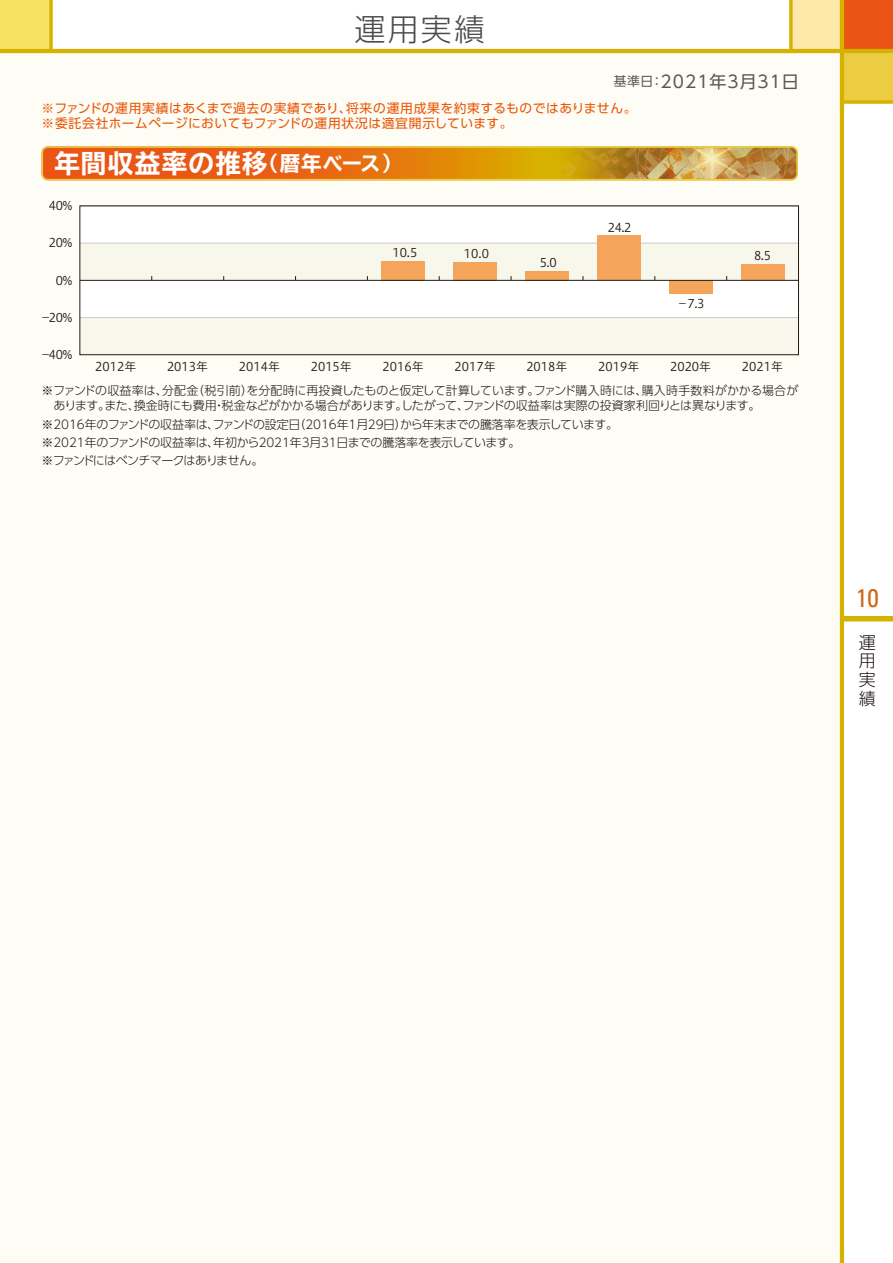
<style>
.page{position:relative;width:893px;height:1263px;background:#fff}
.page>*{position:absolute;margin:0;border:0;box-sizing:border-box;transform-origin:0 0}
.t1{font:300 30.9px "UD Shin Go Pro";color:#4d4a4a}
.t2{font:700 expanded 25.5px "TBUD Go Std";letter-spacing:.05em;color:#fff}
.t3{font:condensed 25.5px "Univers";color:#cd6816}
.t4{font:16.95px "UD Shin Go Pro";letter-spacing:.06em;color:#595857}
.t5{font:300 16.95px/18.8px "UD Shin Go Pro";color:#231916;text-align:justify}
.t6{font:12.75px/14.9px "UD Shin Go Pro";letter-spacing:.045em;color:#ea5506}
.t7{font:300 12px/18px "UD Shin Go Pro";letter-spacing:-.03em;color:#231916}
.t8{font:12px "Hiragino UD Sans Std W3";color:#231916}
.s1{font-size:12.75px}
.s2{font-size:20.4px}
</style>
<div class="page">
<div style="left:0;top:0;width:51px;height:51px;background:#f8e261"></div>
<div style="left:842px;top:0;width:51px;height:51px;background:#ea5516"></div>
<div style="left:842px;top:51px;width:51px;height:51px;background:#ebcc43"></div>
<div style="left:791px;top:0;width:51px;height:51px;background:#ffe9aa"></div>
<div style="left:842px;top:616px;width:51px;height:5px;background:#d5b200"></div>
<div style="left:0;top:51px;width:842px;height:1212px;background:#fdfcf5"></div>
<hr style="left:840px;top:0;width:4px;height:1263px;background:#d5b200">
<hr style="left:0;top:49px;width:893px;height:4px;background:#d5b200">
<svg style="left:844px;top:100px;width:49px;height:4px"></svg>
<svg style="left:49px;top:0;width:4px;height:49px"></svg>
<svg style="left:789px;top:0;width:4px;height:49px"></svg>
<svg style="left:42px;top:146px;width:756px;height:34px;background:#db8322"></svg>
<div style="left:80px;top:206px;width:718px;height:37px;background:#fff"></div>
<div style="left:80px;top:243px;width:718px;height:37px;background:#f8f7ec"></div>
<div style="left:80px;top:280px;width:718px;height:37px;background:#fff"></div>
<div style="left:80px;top:317px;width:718px;height:38px;background:#f8f7ec"></div>
<hr style="left:80px;top:205px;width:718px;height:1px;background:#c9cacb">
<hr style="left:80px;top:243px;width:718px;height:1px;background:#c9cacb">
<hr style="left:80px;top:317px;width:718px;height:1px;background:#c9cacb">
<div style="left:80px;top:206px;width:719px;height:149px;border:1px solid #231916"></div>
<div style="left:741px;top:264px;width:43px;height:16px;background:#f4a55b"></div>
<div style="left:669px;top:280px;width:43px;height:14px;background:#f4a55b"></div>
<div style="left:597px;top:235px;width:44px;height:45px;background:#f4a55b"></div>
<div style="left:525px;top:271px;width:44px;height:9px;background:#f4a55b"></div>
<div style="left:453px;top:262px;width:44px;height:18px;background:#f4a55b"></div>
<div style="left:381px;top:261px;width:44px;height:19px;background:#f4a55b"></div>
<hr style="left:80px;top:280px;width:718px;height:1px;background:#231916">
<h1 class="t1" style="left:354px;top:4px;width:132px">運用実績</h1>
<h3 class="t4" style="left:614px;top:68px;width:187px"><span class="s1">基準日：</span>2021年3月31日</h3>
<p class="t6" style="left:42px;top:101px;width:597px">※ファンドの運用実績はあくまで過去の実績であり、将来の運用成果を約束するものではありません。※委託会社ホームページにおいてもファンドの運用状況は適宜開示しています。</p>
<h2 class="t2" style="left:54px;top:149px;width:349px">年間収益率の推移<span class="s2">（暦年ベース）</span></h2>
<p class="t8" style="left:49px;top:197px;width:25px">40%</p>
<p class="t8" style="left:49px;top:234px;width:25px">20%</p>
<p class="t8" style="left:56px;top:271px;width:18px">0%</p>
<p class="t8" style="left:42px;top:308px;width:32px">-20%</p>
<p class="t8" style="left:42px;top:345px;width:32px">-40%</p>
<p class="t8" style="left:392px;top:244px;width:27px">10.5</p>
<p class="t8" style="left:464px;top:245px;width:27px">10.0</p>
<p class="t8" style="left:540px;top:254px;width:18px">5.0</p>
<p class="t8" style="left:95px;top:358px;width:43px">2012年</p>
<p class="t8" style="left:167px;top:358px;width:43px">2013年</p>
<p class="t8" style="left:239px;top:358px;width:43px">2014年</p>
<p class="t8" style="left:311px;top:358px;width:43px">2015年</p>
<p class="t8" style="left:383px;top:358px;width:43px">2016年</p>
<p class="t8" style="left:454px;top:358px;width:43px">2017年</p>
<p class="t8" style="left:526px;top:358px;width:43px">2018年</p>
<p class="t8" style="left:608px;top:218px;width:25px">24.2</p>
<p class="t8" style="left:677px;top:295px;width:29px">－7.3</p>
<p class="t8" style="left:754px;top:246px;width:18px">8.5</p>
<p class="t8" style="left:598px;top:358px;width:43px">2019年</p>
<p class="t8" style="left:670px;top:358px;width:43px">2020年</p>
<p class="t8" style="left:742px;top:358px;width:43px">2021年</p>
<p class="t7" style="left:54px;top:383px;width:746px;line-height:15px;text-indent:-12px">※ファンドの収益率は、分配金（税引前）を分配時に再投資したものと仮定して計算しています。ファンド購入時には、購入時手数料がかかる場合があります。また、換金時にも費用・税金などがかかる場合があります。したがって、ファンドの収益率は実際の投資家利回りとは異なります。</p>
<p class="t7" style="left:42px;top:415px;width:578px">※2016年のファンドの収益率は、ファンドの設定日（2016年1月29日）から年末までの騰落率を表示しています。※2021年のファンドの収益率は、年初から2021年3月31日までの騰落率を表示しています。<br>※ファンドにはベンチマークはありません。</p>
<h2 class="t3" style="left:856px;top:582px;width:24px">10</h2>
<h3 class="t5" style="left:859px;top:632px;width:18px">運用実績</h3>
</div>
